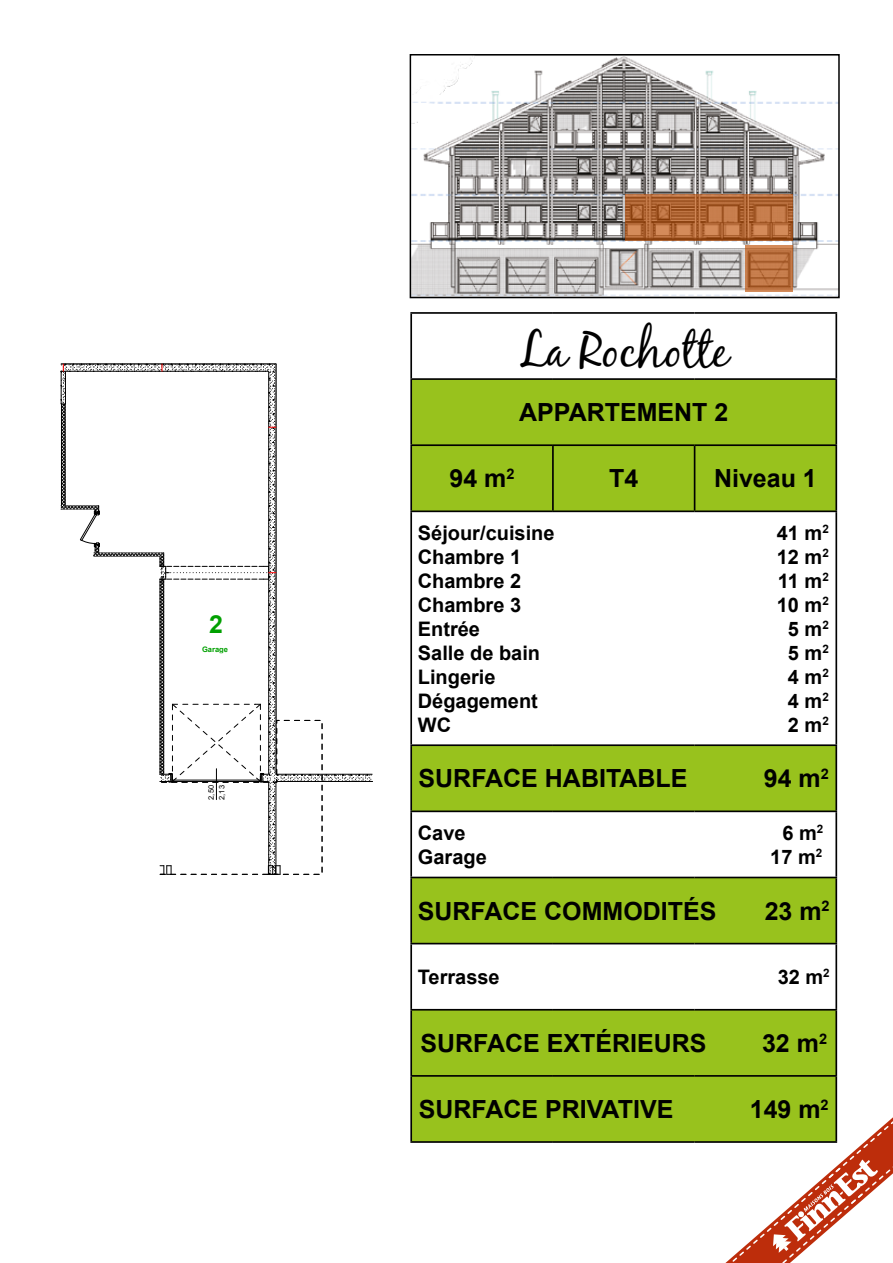
<style>
.page{position:relative;width:893px;height:1263px;background:#fff}
.page>*{position:absolute;margin:0;border:0;box-sizing:border-box;transform-origin:0 0}
.t1{font:48.9px "Black Jack";color:#000}
.t2{font:700 25.05px "Arial";color:#000}
.t3{font:700 24.9px "Arial";color:#00a000}
.t4{font:700 19.95px "Arial";color:#000}
.t5{font:7.5px "Arial";color:#000}
.t6{font:700 7.5px "Arial";letter-spacing:-.005em;color:#00a000}
</style>
<div class="page">
<svg style="left:60px;top:364px;width:313px;height:511px"></svg>
<img style="left:413px;top:57px;width:424px;height:238px">
<div style="left:410px;top:54px;width:430px;height:244px;border:2px solid #000"></div>
<div style="left:412px;top:380px;width:423px;height:130px;background:#98c21d"></div>
<svg style="left:412px;top:746px;width:423px;height:395px;fill:#98c21d"></svg>
<hr style="left:410px;top:312px;width:143px;height:2px;background:#000">
<hr style="left:410px;top:314px;width:2px;height:64px;background:#000">
<hr style="left:553px;top:312px;width:142px;height:2px;background:#000">
<hr style="left:695px;top:312px;width:142px;height:2px;background:#000">
<hr style="left:835px;top:314px;width:2px;height:64px;background:#000">
<hr style="left:410px;top:378px;width:143px;height:2px;background:#000">
<hr style="left:410px;top:380px;width:2px;height:64px;background:#000">
<hr style="left:553px;top:378px;width:142px;height:2px;background:#000">
<hr style="left:695px;top:378px;width:142px;height:2px;background:#000">
<hr style="left:835px;top:380px;width:2px;height:64px;background:#000">
<hr style="left:410px;top:444px;width:143px;height:2px;background:#000">
<hr style="left:410px;top:446px;width:2px;height:64px;background:#000">
<hr style="left:553px;top:444px;width:142px;height:2px;background:#000">
<hr style="left:552px;top:446px;width:2px;height:64px;background:#000">
<hr style="left:695px;top:444px;width:142px;height:2px;background:#000">
<hr style="left:694px;top:446px;width:1px;height:64px;background:#000">
<hr style="left:835px;top:446px;width:2px;height:64px;background:#000">
<hr style="left:410px;top:510px;width:143px;height:2px;background:#000">
<hr style="left:410px;top:512px;width:2px;height:232px;background:#000">
<hr style="left:553px;top:510px;width:142px;height:2px;background:#000">
<hr style="left:695px;top:510px;width:142px;height:2px;background:#000">
<hr style="left:835px;top:512px;width:2px;height:232px;background:#000">
<hr style="left:410px;top:744px;width:143px;height:2px;background:#000">
<hr style="left:410px;top:746px;width:2px;height:64px;background:#000">
<hr style="left:553px;top:744px;width:142px;height:2px;background:#000">
<hr style="left:695px;top:744px;width:142px;height:2px;background:#000">
<hr style="left:835px;top:746px;width:2px;height:64px;background:#000">
<hr style="left:410px;top:810px;width:143px;height:2px;background:#000">
<hr style="left:410px;top:812px;width:2px;height:65px;background:#000">
<hr style="left:553px;top:810px;width:142px;height:2px;background:#000">
<hr style="left:695px;top:810px;width:142px;height:2px;background:#000">
<hr style="left:835px;top:812px;width:2px;height:65px;background:#000">
<hr style="left:410px;top:877px;width:143px;height:1px;background:#000">
<hr style="left:410px;top:878px;width:2px;height:65px;background:#000">
<hr style="left:553px;top:877px;width:142px;height:1px;background:#000">
<hr style="left:695px;top:877px;width:142px;height:1px;background:#000">
<hr style="left:835px;top:878px;width:2px;height:65px;background:#000">
<hr style="left:410px;top:943px;width:143px;height:1px;background:#000">
<hr style="left:410px;top:944px;width:2px;height:65px;background:#000">
<hr style="left:553px;top:943px;width:142px;height:1px;background:#000">
<hr style="left:695px;top:943px;width:142px;height:1px;background:#000">
<hr style="left:835px;top:944px;width:2px;height:65px;background:#000">
<hr style="left:410px;top:1009px;width:143px;height:1px;background:#000">
<hr style="left:410px;top:1010px;width:2px;height:65px;background:#000">
<hr style="left:553px;top:1009px;width:142px;height:1px;background:#000">
<hr style="left:695px;top:1009px;width:142px;height:1px;background:#000">
<hr style="left:835px;top:1010px;width:2px;height:65px;background:#000">
<hr style="left:410px;top:1075px;width:143px;height:2px;background:#000">
<hr style="left:410px;top:1077px;width:2px;height:64px;background:#000">
<hr style="left:553px;top:1075px;width:142px;height:2px;background:#000">
<hr style="left:695px;top:1075px;width:142px;height:2px;background:#000">
<hr style="left:835px;top:1077px;width:2px;height:64px;background:#000">
<hr style="left:410px;top:1141px;width:143px;height:2px;background:#000">
<hr style="left:553px;top:1141px;width:142px;height:2px;background:#000">
<hr style="left:695px;top:1141px;width:142px;height:2px;background:#000">
<svg style="left:625px;top:194px;width:168px;height:47px;background:#b26837"></svg>
<svg style="left:745px;top:245px;width:48px;height:47px;background:#bc7241"></svg>
<svg style="left:725px;top:1117px;width:168px;height:146px"></svg>
<p class="t3" style="left:209px;top:608px;width:15px">2</p>
<p class="t6" style="left:202px;top:644px;width:27px">Garage</p>
<p class="t5" style="left:206px;top:800px;width:16px;rotate:-90deg">2,50</p>
<p class="t5" style="left:217px;top:800px;width:16px;rotate:-90deg">2,13</p>
<h1 class="t1" style="left:519px;top:320px;width:211px">La Rochotte</h1>
<p class="t2" style="left:519px;top:396px;width:211px">APPARTEMENT 2</p>
<p class="t2" style="left:449px;top:462px;width:67px">94 m<sup>2</sup></p>
<p class="t2" style="left:609px;top:462px;width:31px">T4</p>
<p class="t2" style="left:714px;top:462px;width:104px">Niveau 1</p>
<p class="t4" style="left:418px;top:519px;width:138px">Séjour/cuisine</p>
<p class="t4" style="left:777px;top:519px;width:54px">41 m<sup>2</sup></p>
<p class="t4" style="left:418px;top:543px;width:105px">Chambre 1</p>
<p class="t4" style="left:777px;top:543px;width:54px">12 m<sup>2</sup></p>
<p class="t4" style="left:418px;top:567px;width:105px">Chambre 2</p>
<p class="t4" style="left:778px;top:567px;width:52px">11 m<sup>2</sup></p>
<p class="t4" style="left:418px;top:591px;width:105px">Chambre 3</p>
<p class="t4" style="left:777px;top:591px;width:54px">10 m<sup>2</sup></p>
<p class="t4" style="left:418px;top:615px;width:64px">Entrée</p>
<p class="t4" style="left:788px;top:615px;width:42px">5 m<sup>2</sup></p>
<p class="t4" style="left:418px;top:639px;width:124px">Salle de bain</p>
<p class="t4" style="left:788px;top:639px;width:42px">5 m<sup>2</sup></p>
<p class="t4" style="left:418px;top:663px;width:79px">Lingerie</p>
<p class="t4" style="left:788px;top:663px;width:42px">4 m<sup>2</sup></p>
<p class="t4" style="left:418px;top:687px;width:121px">Dégagement</p>
<p class="t4" style="left:788px;top:687px;width:42px">4 m<sup>2</sup></p>
<p class="t4" style="left:418px;top:711px;width:35px">WC</p>
<p class="t4" style="left:788px;top:711px;width:42px">2 m<sup>2</sup></p>
<p class="t2" style="left:419px;top:762px;width:270px">SURFACE HABITABLE</p>
<p class="t2" style="left:764px;top:762px;width:67px">94 m<sup>2</sup></p>
<p class="t4" style="left:418px;top:819px;width:49px">Cave</p>
<p class="t4" style="left:782px;top:819px;width:42px">6 m<sup>2</sup></p>
<p class="t4" style="left:418px;top:843px;width:70px">Garage</p>
<p class="t4" style="left:770px;top:843px;width:53px">17 m<sup>2</sup></p>
<p class="t2" style="left:418px;top:894px;width:300px">SURFACE COMMODITÉS</p>
<p class="t2" style="left:765px;top:894px;width:66px">23 m<sup>2</sup></p>
<p class="t4" style="left:418px;top:964px;width:83px">Terrasse</p>
<p class="t4" style="left:778px;top:964px;width:53px">32 m<sup>2</sup></p>
<p class="t2" style="left:420px;top:1026px;width:288px">SURFACE EXTÉRIEURS</p>
<p class="t2" style="left:762px;top:1026px;width:67px">32 m<sup>2</sup></p>
<p class="t2" style="left:419px;top:1092px;width:256px">SURFACE PRIVATIVE</p>
<p class="t2" style="left:750px;top:1092px;width:80px">149 m<sup>2</sup></p>
</div>
